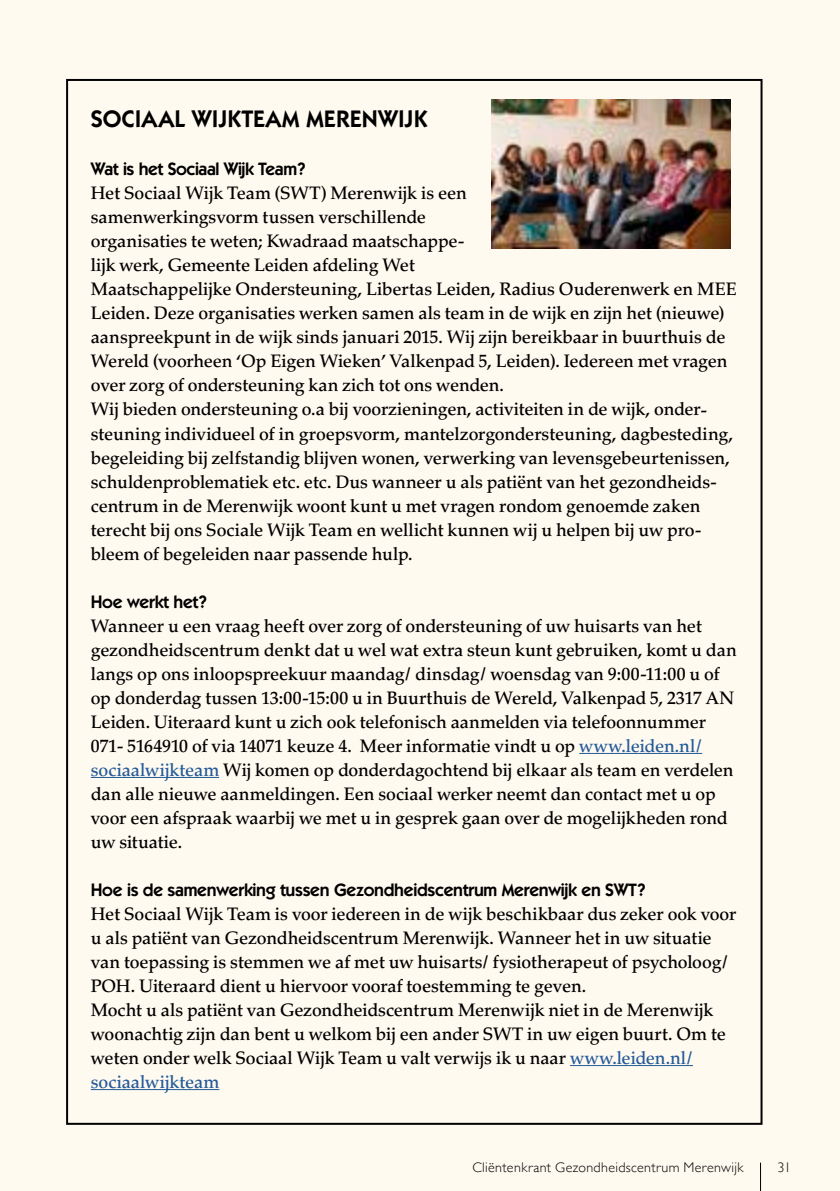
<style>
.page{position:relative;width:840px;height:1191px;background:#fff}
.page>*{position:absolute;margin:0;border:0;box-sizing:border-box;transform-origin:0 0}
.t1{font:600 24px "ITC Kabel Std";color:#000}
.t2{font:500 18px/24px "Palatino LT Std";letter-spacing:-.01em;color:#000}
.t3{font:600 18px "ITC Kabel Std";letter-spacing:-.015em;color:#000}
.t4{font:300 14px "Gill Sans";letter-spacing:.025em;color:#000}
.s1{color:#255b9a}
</style>
<div class="page">
<div style="left:0;top:0;width:839px;height:1191px;background:#fffaef"></div>
<hr style="left:579px;top:753px;width:122px;height:1px;background:#255b9a">
<hr style="left:91px;top:777px;width:128px;height:1px;background:#255b9a">
<hr style="left:569px;top:1065px;width:123px;height:1px;background:#255b9a">
<hr style="left:91px;top:1089px;width:128px;height:1px;background:#255b9a">
<img style="left:491px;top:99px;width:239px;height:149px">
<h1 class="t1" style="left:91px;top:105px;width:337px">SOCIAAL WIJKTEAM MERENWIJK</h1>
<p class="t3" style="left:91px;top:159px;width:216px">Wat is het Sociaal Wijk Team?</p>
<p class="t2" style="left:91px;top:182px;width:647px">Het Sociaal Wijk Team (SWT) Merenwijk is een<br>samenwerkingsvorm tussen verschillende<br>organisaties te weten; Kwadraad maatschappe-<br>lijk werk, Gemeente Leiden afdeling Wet<br>Maatschappelijke Ondersteuning, Libertas Leiden, Radius Ouderenwerk en MEE Leiden. Deze organisaties werken samen als team in de wijk en zijn het (nieuwe) aanspreekpunt in de wijk sinds januari 2015. Wij zijn bereikbaar in buurthuis de Wereld (voorheen ‘Op Eigen Wieken’ Valkenpad 5, Leiden). Iedereen met vragen over zorg of ondersteuning kan zich tot ons wenden.<br>Wij bieden ondersteuning o.a bij voorzieningen, activiteiten in de wijk, onder&shy;steuning individueel of in groepsvorm, mantelzorgondersteuning, dagbesteding, begeleiding bij zelfstandig blijven wonen, verwerking van levensgebeurtenissen, schuldenproblematiek etc. etc. Dus wanneer u als patiënt van het gezondheids&shy;centrum in de Merenwijk woont kunt u met vragen rondom genoemde zaken terecht bij ons Sociale Wijk Team en wellicht kunnen wij u helpen bij uw pro&shy;bleem of begeleiden naar passende hulp.</p>
<p class="t3" style="left:91px;top:591px;width:118px">Hoe werkt het?</p>
<p class="t2" style="left:91px;top:614px;width:647px">Wanneer u een vraag heeft over zorg of ondersteuning of uw huisarts van het gezondheidscentrum denkt dat u wel wat extra steun kunt gebruiken, komt u dan langs op ons inloopspreekuur maandag/ dinsdag/ woensdag van 9:00-11:00 u of op donderdag tussen 13:00-15:00 u in Buurthuis de Wereld, Valkenpad 5, 2317 AN Leiden. Uiteraard kunt u zich ook telefonisch aanmelden via telefoonnummer 071- 5164910 of via 14071 keuze 4. Meer informatie vindt u op <span class="s1">www.leiden.nl/ sociaalwijkteam</span> Wij komen op donderdagochtend bij elkaar als team en verdelen dan alle nieuwe aanmeldingen. Een sociaal werker neemt dan contact met u op voor een afspraak waarbij we met u in gesprek gaan over de mogelijkheden rond uw situatie.</p>
<p class="t3" style="left:91px;top:879px;width:556px">Hoe is de samenwerking tussen Gezondheidscentrum Merenwijk en SWT?</p>
<p class="t2" style="left:91px;top:902px;width:646px">Het Sociaal Wijk Team is voor iedereen in de wijk beschikbaar dus zeker ook voor u als patiënt van Gezondheidscentrum Merenwijk. Wanneer het in uw situatie van toepassing is stemmen we af met uw huisarts/ fysiotherapeut of psycholoog/ POH. Uiteraard dient u hiervoor vooraf toestemming te geven.<br>Mocht u als patiënt van Gezondheidscentrum Merenwijk niet in de Merenwijk woonachtig zijn dan bent u welkom bij een ander SWT in uw eigen buurt. Om te weten onder welk Sociaal Wijk Team u valt verwijs ik u naar <span class="s1">www.leiden.nl/ sociaalwijkteam</span></p>
<p class="t4" style="left:472px;top:1156px;width:272px">Cliëntenkrant Gezondheidscentrum Merenwijk</p>
<p class="t4" style="left:777px;top:1156px;width:15px">31</p>
</div>
